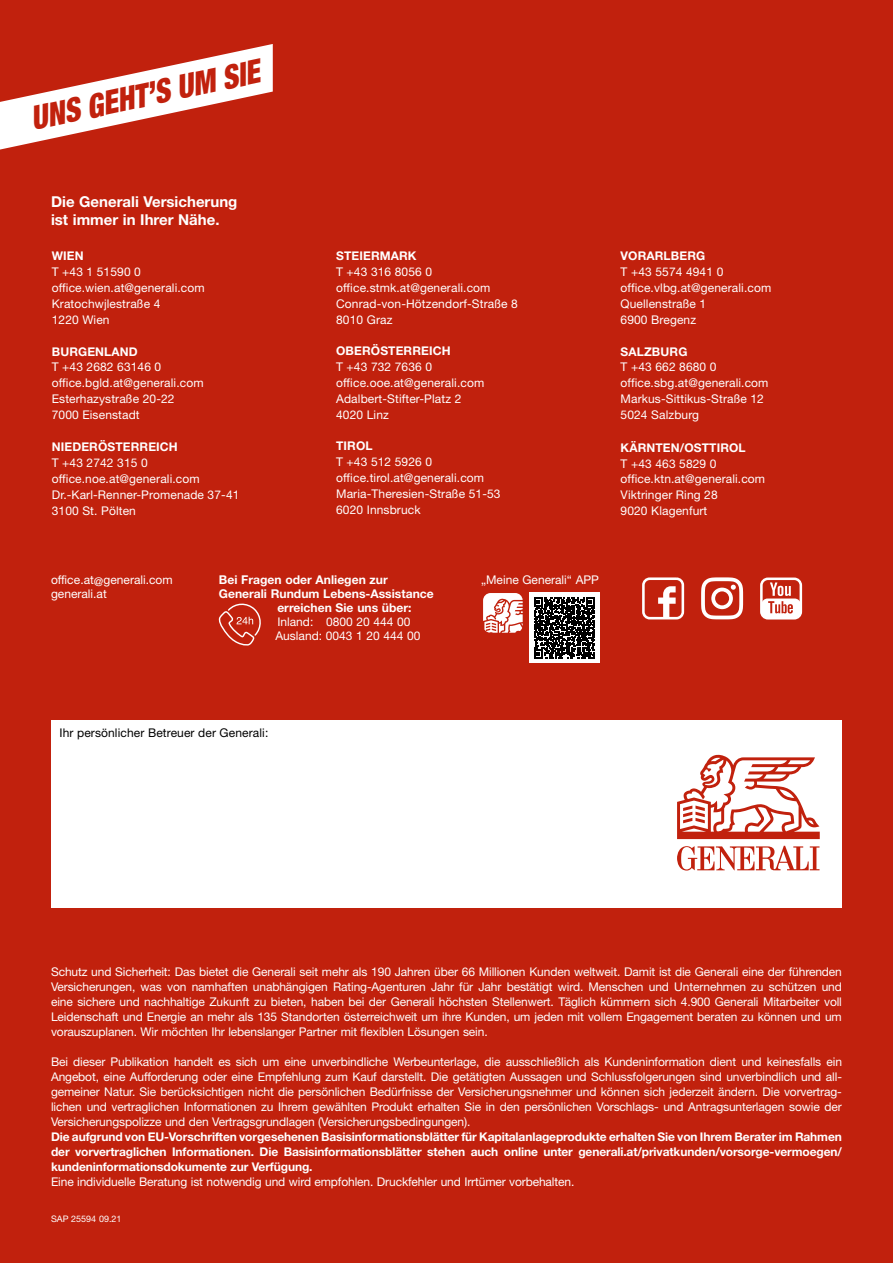
<style>
.page{position:relative;width:893px;height:1263px;background:#c1210d}
.page>*{position:absolute;margin:0;border:0;box-sizing:border-box;transform-origin:0 0}
.t1{font:italic 900 condensed 32.85px "Helvetica Neue LT Std";color:#c1210d;scale:.9 1}
.t2{font:700 15px/18px "Helvetica Neue LT Std";color:#fff}
.t3{font:700 12.15px "Helvetica Neue LT Std";color:#fff}
.t4{font:12px/15.9px "Helvetica Neue LT Std";letter-spacing:.01em;color:#fff}
.t5{font:700 12px/15px "Helvetica Neue LT Std";letter-spacing:.01em;color:#fff;text-align:justify}
.t6{font:12px "Helvetica Neue LT Std";letter-spacing:-.01em;color:#fff}
.t7{font:12px "Helvetica Neue LT Std";letter-spacing:.01em;color:#000}
.t8{font:9px "Helvetica Neue LT Std";color:#fff}
</style>
<div class="page">
<svg style="left:0;top:44px;width:273px;height:106px"></svg>
<div style="left:642px;top:577px;width:42px;height:42px;border:3px solid #fff;border-radius:6px"></div>
<svg style="left:658px;top:586px;width:18px;height:33px"></svg>
<div style="left:760px;top:577px;width:42px;height:42px;border:3px solid #fff;border-radius:7px"></div>
<svg style="left:761px;top:582px;width:40px;height:36px"></svg>
<svg style="left:701px;top:577px;width:42px;height:42px"></svg>
<svg style="left:483px;top:593px;width:40px;height:40px;background:#eec2bd"></svg>
<div style="left:529px;top:593px;width:70px;height:70px;background:#fff"></div>
<svg style="left:534px;top:598px;width:60px;height:60px"></svg>
<div style="left:51px;top:720px;width:791px;height:187px;background:#fff"></div>
<svg style="left:677px;top:846px;width:142px;height:24px"></svg>
<svg style="left:677px;top:754px;width:143px;height:85px"></svg>
<svg style="left:219px;top:604px;width:42px;height:42px"></svg>
<h1 class="t1" style="left:27px;top:99px;width:261px;rotate:-12deg">UNS GEHT’S UM SIE</h1>
<p class="t2" style="left:51px;top:192px;width:188px">Die Generali Versicherung ist immer in Ihrer Nähe.</p>
<p class="t5" style="left:52px;top:248px;width:33px">WIEN</p>
<p class="t4" style="left:52px;top:264px;width:154px">T +43 1 51590 0 office.wien.at@generali.com<br>Kratochwjlestraße 4<br>1220 Wien</p>
<p class="t5" style="left:52px;top:344px;width:87px">BURGENLAND</p>
<p class="t4" style="left:52px;top:359px;width:153px">T +43 2682 63146 0 office.bgld.at@generali.com<br>Esterhazystraße 20-22<br>7000 Eisenstadt</p>
<p class="t5" style="left:52px;top:439px;width:128px">NIEDERÖSTERREICH</p>
<p class="t4" style="left:52px;top:454px;width:189px">T +43 2742 315 0 office.noe.at@generali.com<br>Dr.-Karl-Renner-Promenade 37-41<br>3100 St. Pölten</p>
<p class="t5" style="left:336px;top:248px;width:82px">STEIERMARK</p>
<p class="t4" style="left:336px;top:264px;width:183px">T +43 316 8056 0 office.stmk.at@generali.com<br>Conrad-von-Hötzendorf-Straße 8<br>8010 Graz</p>
<p class="t5" style="left:336px;top:343px;width:116px">OBERÖSTERREICH</p>
<p class="t4" style="left:336px;top:358px;width:150px">T +43 732 7636 0 office.ooe.at@generali.com<br>Adalbert-Stifter-Platz 2<br>4020 Linz</p>
<p class="t5" style="left:336px;top:438px;width:38px">TIROL</p>
<p class="t4" style="left:336px;top:454px;width:166px">T +43 512 5926 0 office.tirol.at@generali.com<br>Maria-Theresien-Straße 51-53<br>6020 Innsbruck</p>
<p class="t5" style="left:621px;top:248px;width:86px">VORARLBERG</p>
<p class="t4" style="left:621px;top:264px;width:152px">T +43 5574 4941 0 office.vlbg.at@generali.com<br>Quellenstraße 1<br>6900 Bregenz</p>
<p class="t5" style="left:621px;top:344px;width:68px">SALZBURG</p>
<p class="t4" style="left:621px;top:359px;width:149px">T +43 662 8680 0 office.sbg.at@generali.com<br>Markus-Sittikus-Straße 12<br>5024 Salzburg</p>
<p class="t5" style="left:621px;top:440px;width:127px">KÄRNTEN/OSTTIROL</p>
<p class="t4" style="left:621px;top:455px;width:146px">T +43 463 5829 0 office.ktn.at@generali.com<br>Viktringer Ring 28<br>9020 Klagenfurt</p>
<p class="t4" style="left:51px;top:573px;width:123px;line-height:14px">office.at@generali.com generali.at</p>
<p class="t3" style="left:219px;top:572px;width:170px">Bei Fragen oder Anliegen zur</p>
<p class="t3" style="left:219px;top:586px;width:216px">Generali Rundum Lebens-Assistance</p>
<p class="t3" style="left:277px;top:600px;width:136px">erreichen Sie uns über:</p>
<p class="t4" style="left:276px;top:615px;width:147px;line-height:14px">Inland: 0800 20 444 00<br>Ausland: 0043 1 20 444 00</p>
<p class="t4" style="left:481px;top:572px;width:120px">„Meine Generali“ APP</p>
<p class="t7" style="left:60px;top:726px;width:210px">Ihr persönlicher Betreuer der Generali:</p>
<p class="t4" style="left:51px;top:964px;width:792px;line-height:15px;text-align:justify">Schutz und Sicherheit: Das bietet die Generali seit mehr als 190 Jahren über 66 Millionen Kunden weltweit. Damit ist die Generali eine der führenden Versicherungen, was von namhaften unabhängigen Rating-Agenturen Jahr für Jahr bestätigt wird. Menschen und Unternehmen zu schützen und eine sichere und nachhaltige Zukunft zu bieten, haben bei der Generali höchsten Stellenwert. Täglich kümmern sich 4.900 Generali Mitarbeiter voll Leidenschaft und Energie an mehr als 135 Standorten österreichweit um ihre Kunden, um jeden mit vollem Engagement beraten zu können und um vorauszuplanen. Wir möchten Ihr lebenslanger Partner mit flexiblen Lösungen sein.</p>
<p class="t4" style="left:51px;top:1054px;width:792px;line-height:15px;text-align:justify">Bei dieser Publikation handelt es sich um eine unverbindliche Werbeunterlage, die ausschließlich als Kundeninformation dient und keinesfalls ein Angebot, eine Aufforderung oder eine Empfehlung zum Kauf darstellt. Die getätigten Aussagen und Schlussfolgerungen sind unverbindlich und all&shy;gemeiner Natur. Sie berücksichtigen nicht die persönlichen Bedürfnisse der Versicherungsnehmer und können sich jederzeit ändern. Die vorvertrag&shy;lichen und vertraglichen Informationen zu Ihrem gewählten Produkt erhalten Sie in den persönlichen Vorschlags- und Antragsunterlagen sowie der Versicherungspolizze und den Vertragsgrundlagen (Versicherungsbedingungen).</p>
<p class="t5" style="left:51px;top:1129px;width:792px">Die aufgrund von EU-Vorschriften vorgesehenen Basisinformationsblätter für Kapitalanlageprodukte erhalten Sie von Ihrem Berater im Rahmen der vorvertraglichen Informationen. Die Basisinformationsblätter stehen auch online unter generali.at/privatkunden/vorsorge-vermoegen/ kundeninformationsdokumente zur Verfügung.</p>
<p class="t6" style="left:51px;top:1174px;width:525px">Eine individuelle Beratung ist notwendig und wird empfohlen. Druckfehler und Irrtümer vorbehalten.</p>
<p class="t8" style="left:51px;top:1214px;width:72px">SAP 25594 09.21</p>
</div>
